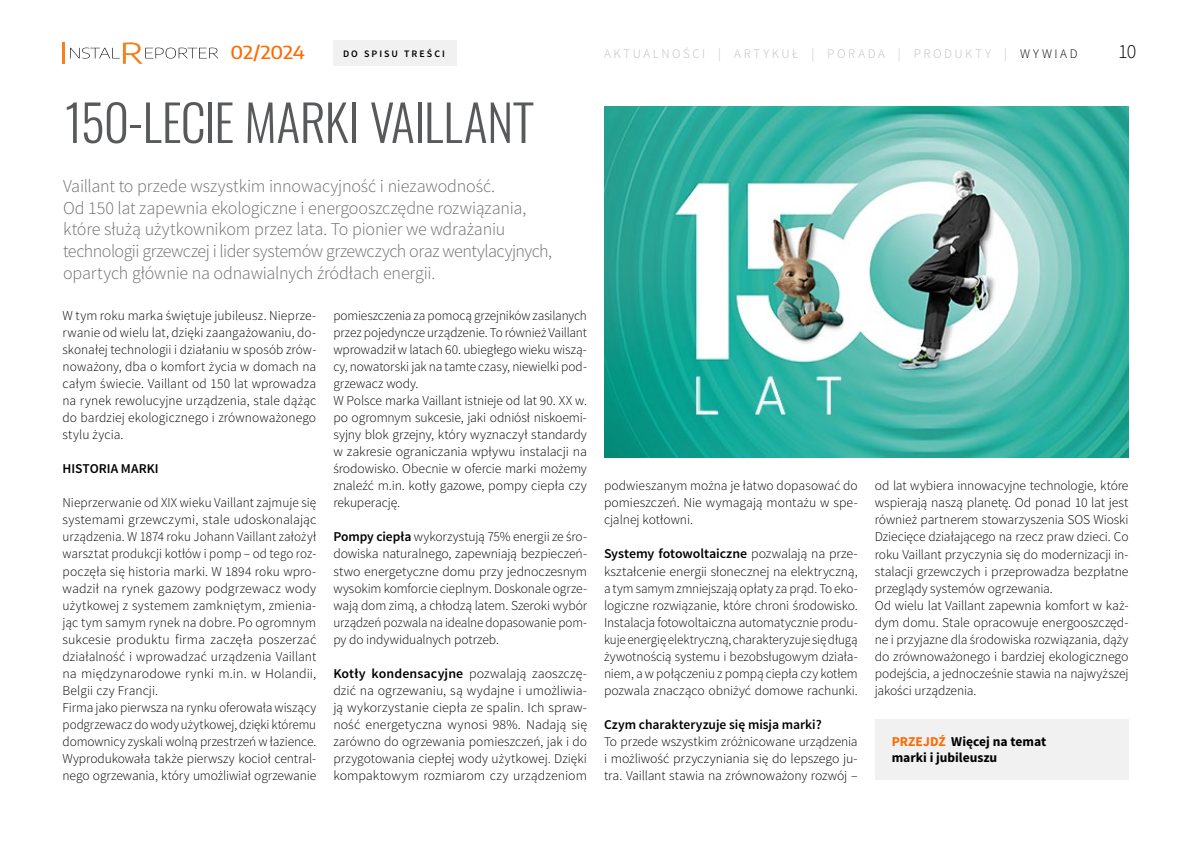
<style>
.page{position:relative;width:1191px;height:842px;background:#fff}
.page>*{position:absolute;margin:0;border:0;box-sizing:border-box;transform-origin:0 0}
.t1{font:300 50px "Oswald";letter-spacing:-.01em;color:#58595b}
.t2{font:300 20px "Source Sans Pro";color:#000}
.t3{font:300 18px/21.6px "Source Sans Pro";letter-spacing:-.015em;color:#6d6e71}
.t4{font:500 18px "Encode Sans";letter-spacing:-.015em;color:#ff6a00;scale:1.11 1}
.t5{font:300 13.5px/17px "Source Sans Pro";letter-spacing:-.005em;color:#000;text-align:justify}
.t6{font:600 13.5px "Source Sans Pro";letter-spacing:-.005em;color:#000}
.t7{font:700 13.5px/16.2px "Source Sans Pro";color:#000}
.t8{font:300 13px "Source Sans Pro";letter-spacing:.195em;color:#bcbec0}
.t9{font:600 9.9px "Source Sans Pro";letter-spacing:.205em;color:#000}
.s1{color:#000}
.s2{font-weight:600}
.s3{color:#ff6a00}
</style>
<div class="page">
<hr style="left:62px;top:43px;width:3px;height:21px;background:#f58020">
<svg style="left:70px;top:42px;width:148px;height:22px"></svg>
<div style="left:333px;top:41px;width:123px;height:25px;background:#f1f1f2"></div>
<img style="left:604px;top:106px;width:524px;height:352px">
<div style="left:874px;top:719px;width:254px;height:60px;background:#f1f1f2"></div>
<h3 class="t4" style="left:230px;top:40px;width:69px">02/2024</h3>
<p class="t9" style="left:343px;top:47px;width:103px">do spisu treści</p>
<p class="t8" style="left:604px;top:46px;width:459px">AKTUALNOŚCI | ARTYKUŁ | PORADa | PRODUKTY | <span class="s1">wywiad</span></p>
<h2 class="t2" style="left:1118px;top:39px;width:20px">10</h2>
<h1 class="t1" style="left:62px;top:89px;width:472px">150-LECIE MARKI VAILLANT</h1>
<p class="t3" style="left:63px;top:175px;width:491px">Vaillant to przede wszystkim innowacyjność i niezawodność.<br>Od 150 lat zapewnia ekologiczne i energooszczędne rozwiązania, które służą użytkownikom przez lata. To pionier we wdrażaniu technologii grzewczej i lider systemów grzewczych oraz wentylacyjnych, opartych głównie na odnawialnych źródłach energii.</p>
<p class="t5" style="left:63px;top:307px;width:255px">W tym roku marka świętuje jubileusz. Nieprze&shy;rwanie od wielu lat, dzięki zaangażowaniu, do&shy;skonałej technologii i działaniu w sposób zrów&shy;noważony, dba o komfort życia w domach na całym świecie. Vaillant od 150 lat wprowadza na rynek rewolucyjne urządzenia, stale dążąc do bardziej ekologicznego i zrównoważonego stylu życia.</p>
<p class="t6" style="left:63px;top:460px;width:98px">Historia marki</p>
<p class="t5" style="left:63px;top:495px;width:255px;text-align:left">Nieprzerwanie od XIX wieku Vaillant zajmuje się systemami grzewczymi, stale udoskonalając urządzenia. W 1874 roku Johann Vaillant założył warsztat produkcji kotłów i pomp – od tego roz&shy;poczęła się historia marki. W 1894 roku wpro&shy;wadził na rynek gazowy podgrzewacz wody użytkowej z systemem zamkniętym, zmienia&shy;jąc tym samym rynek na dobre. Po ogromnym sukcesie produktu firma zaczęła poszerzać działalność i wprowadzać urządzenia Vaillant na międzynarodowe rynki m.in. w Holandii, Belgii czy Francji.<br>Firma jako pierwsza na rynku oferowała wiszący podgrzewacz do wody użytkowej, dzięki któremu domownicy zyskali wolną przestrzeń w łazience.<br>Wyprodukowała także pierwszy kocioł central&shy;nego ogrzewania, który umożliwiał ogrzewanie</p>
<p class="t5" style="left:333px;top:307px;width:255px;text-align:left">pomieszczenia za pomocą grzejników zasilanych przez pojedyncze urządzenie. To również Vaillant wprowadził w latach 60. ubiegłego wieku wiszą&shy;cy, nowatorski jak na tamte czasy, niewielki pod&shy;grzewacz wody.<br>W Polsce marka Vaillant istnieje od lat 90. XX w. po ogromnym sukcesie, jaki odniósł niskoemi&shy;syjny blok grzejny, który wyznaczył standardy w zakresie ograniczania wpływu instalacji na środowisko. Obecnie w ofercie marki możemy znaleźć m.in. kotły gazowe, pompy ciepła czy rekuperację.</p>
<p class="t5" style="left:333px;top:529px;width:255px"><span class="s2">Pompy ciepła</span> wykorzystują 75% energii ze śro&shy;dowiska naturalnego, zapewniają bezpieczeń&shy;stwo energetyczne domu przy jednoczesnym wysokim komforcie cieplnym. Doskonale ogrze&shy;wają dom zimą, a chłodzą latem. Szeroki wybór urządzeń pozwala na idealne dopasowanie pom&shy;py do indywidualnych potrzeb.</p>
<p class="t5" style="left:333px;top:665px;width:255px"><span class="s2">Kotły kondensacyjne</span> pozwalają zaoszczę&shy;dzić na ogrzewaniu, są wydajne i umożliwia&shy;ją wykorzystanie ciepła ze spalin. Ich spraw&shy;ność energetyczna wynosi 98%. Nadają się zarówno do ogrzewania pomieszczeń, jak i do przygotowania ciepłej wody użytkowej. Dzięki kompaktowym rozmiarom czy urządzeniom</p>
<p class="t5" style="left:604px;top:477px;width:255px">podwieszanym można je łatwo dopasować do pomieszczeń. Nie wymagają montażu w spe&shy;cjalnej kotłowni.</p>
<p class="t5" style="left:604px;top:546px;width:255px"><span class="s2">Systemy fotowoltaiczne</span> pozwalają na prze&shy;kształcenie energii słonecznej na elektryczną, a tym samym zmniejszają opłaty za prąd. To eko&shy;logiczne rozwiązanie, które chroni środowisko.<br>Instalacja fotowoltaiczna automatycznie produ&shy;kuje energię elektryczną, charakteryzuje się długą żywotnością systemu i bezobsługowym działa&shy;niem, a w połączeniu z pompą ciepła czy kotłem pozwala znacząco obniżyć domowe rachunki.</p>
<p class="t6" style="left:604px;top:716px;width:219px">Czym charakteryzuje się misja marki?</p>
<p class="t5" style="left:604px;top:733px;width:255px">To przede wszystkim zróżnicowane urządzenia i możliwość przyczyniania się do lepszego ju&shy;tra. Vaillant stawia na zrównoważony rozwój –</p>
<p class="t5" style="left:874px;top:477px;width:255px;text-align:left">od lat wybiera innowacyjne technologie, które wspierają naszą planetę. Od ponad 10 lat jest również partnerem stowarzyszenia SOS Wioski Dziecięce działającego na rzecz praw dzieci. Co roku Vaillant przyczynia się do modernizacji in&shy;stalacji grzewczych i przeprowadza bezpłatne przeglądy systemów ogrzewania.<br>Od wielu lat Vaillant zapewnia komfort w każ&shy;dym domu. Stale opracowuje energooszczęd&shy;ne i przyjazne dla środowiska rozwiązania, dąży do zrównoważonego i bardziej ekologicznego podejścia, a jednocześnie stawia na najwyższej jakości urządzenia.</p>
<p class="t7" style="left:891px;top:734px;width:156px"><span class="s3">Przejdź</span> Więcej na temat marki i jubileuszu</p>
</div>
